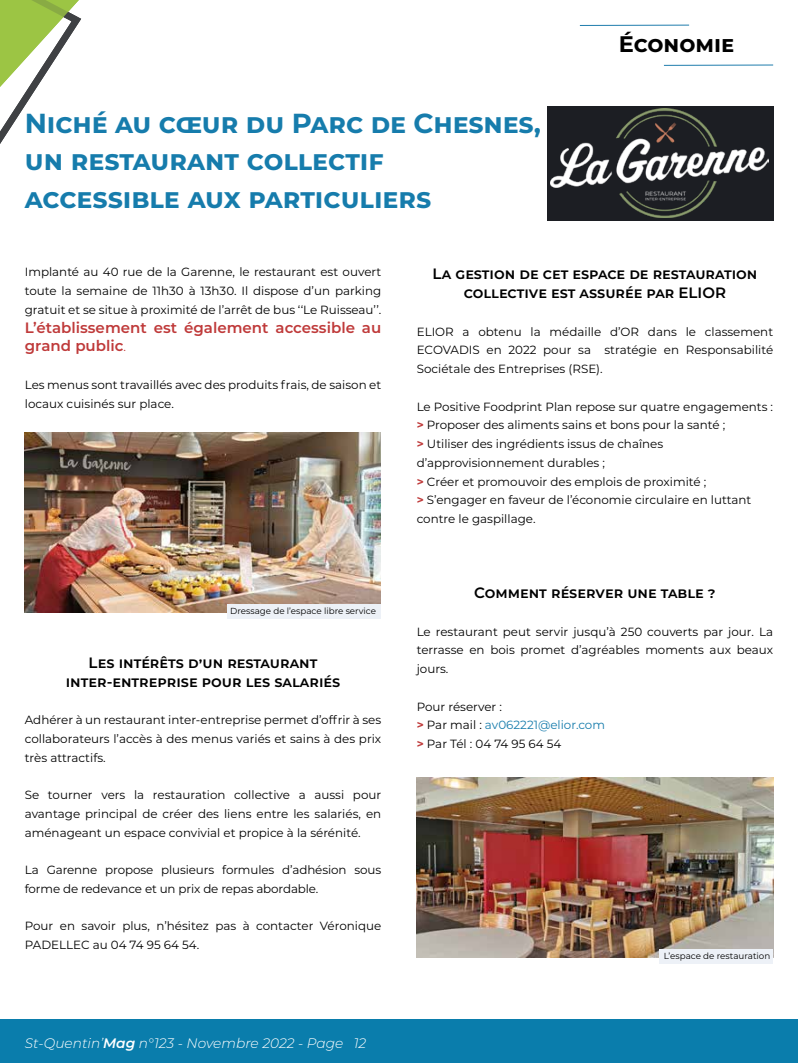
<style>
.page{position:relative;width:798px;height:1063px;background:#fff}
.page>*{position:absolute;margin:0;border:0;box-sizing:border-box;transform-origin:0 0}
.t1{font:700 27.5px/37.5px "Montserrat";color:#167cac}
.t2{font:700 22.5px "Montserrat";color:#000}
.t3{font:600 15px/18.8px "Montserrat";color:#000;text-align:center}
.t4{font:600 15px/18.8px "Montserrat";color:#bf3a3a}
.t5{font:italic 300 13.75px "Montserrat";color:#fff}
.t6{font:11.88px/18.8px "Montserrat";color:#000;text-align:justify}
.t7{font:8.75px "Montserrat";color:#000}
.s1{font-weight:400;font-size:11.88px}
.s2{font-weight:600}
.s3{font-weight:700;color:#bf3a3a}
.s4{color:#167cac}
</style>
<div class="page">
<div style="left:0;top:1020px;width:797px;height:43px;background:#0a7dac"></div>
<hr style="left:579px;top:25px;width:109px;height:1px;background:#1e7cac">
<hr style="left:663px;top:65px;width:109px;height:1px;background:#1e7cac">
<svg style="left:0;top:0;width:82px;height:144px"></svg>
<div style="left:546px;top:106px;width:226px;height:115px;background:#1c1e23"></div>
<img style="left:550px;top:109px;width:218px;height:109px">
<img style="left:25px;top:433px;width:355px;height:180px">
<div style="left:226px;top:604px;width:154px;height:14px;background:#edf1f7"></div>
<img style="left:416px;top:778px;width:356px;height:179px">
<div style="left:659px;top:950px;width:113px;height:14px;background:#edf1f7"></div>
<h1 class="t1" style="left:25px;top:103px;width:517px">Niché au cœur du Parc de Chesnes, un restaurant collectif accessible aux particuliers</h1>
<h2 class="t2" style="left:618px;top:28px;width:117px">Économie</h2>
<p class="t6" style="left:25px;top:262px;width:358px">Implanté au 40 rue de la Garenne, le restaurant est ouvert toute la semaine de 11h30 à 13h30. Il dispose d’un parking gratuit et se situe à proximité de l’arrêt de bus ‘‘Le Ruisseau’’.</p>
<p class="t4" style="left:25px;top:317px;width:358px">L’établissement est également accessible au grand public<span class="s1">.</span></p>
<p class="t6" style="left:25px;top:375px;width:358px">Les menus sont travaillés avec des produits frais, de saison et locaux cuisinés sur place.</p>
<p class="t7" style="left:230px;top:605px;width:147px">Dressage de l’espace libre service</p>
<p class="t3" style="left:66px;top:652px;width:276px">Les intérêts d’un restaurant inter-entreprise pour les salariés</p>
<p class="t6" style="left:25px;top:710px;width:358px">Adhérer à un restaurant inter-entreprise permet d’offrir à ses collaborateurs l’accès à des menus variés et sains à des prix très attractifs.</p>
<p class="t6" style="left:25px;top:785px;width:358px">Se tourner vers la restauration collective a aussi pour avantage principal de créer des liens entre les salariés, en aménageant un espace convivial et propice à la sérénité.</p>
<p class="t6" style="left:25px;top:860px;width:358px">La Garenne propose plusieurs formules d’adhésion sous forme de redevance et un prix de repas abordable.</p>
<p class="t6" style="left:25px;top:916px;width:358px">Pour en savoir plus, n’hésitez pas à contacter Véronique<br>PADELLEC au 04 74 95 64 54.</p>
<p class="t5" style="left:25px;top:1034px;width:343px">St-Quentin’<span class="s2">Mag</span> n°123 - Novembre 2022 - Page 12</p>
<p class="t3" style="left:432px;top:264px;width:326px">La gestion de cet espace de restauration collective est assurée par ELIOR</p>
<p class="t6" style="left:416px;top:322px;width:358px">ELIOR a obtenu la médaille d’OR dans le classement ECOVADIS en 2022 pour sa stratégie en Responsabilité Sociétale des Entreprises (RSE).</p>
<p class="t6" style="left:416px;top:397px;width:358px;text-align:left">Le Positive Foodprint Plan repose sur quatre engagements : <span class="s3">&gt;</span> Proposer des aliments sains et bons pour la santé ;<br><span class="s3">&gt;</span> Utiliser des ingrédients issus de chaînes d’approvisionnement durables ;<br><span class="s3">&gt;</span> Créer et promouvoir des emplois de proximité ;<br><span class="s3">&gt;</span> S’engager en faveur de l’économie circulaire en luttant contre le gaspillage.</p>
<p class="t3" style="left:474px;top:583px;width:243px">Comment réserver une table ?</p>
<p class="t6" style="left:416px;top:622px;width:358px">Le restaurant peut servir jusqu’à 250 couverts par jour. La terrasse en bois promet d’agréables moments aux beaux jours.</p>
<p class="t6" style="left:416px;top:697px;width:190px;text-align:left">Pour réserver :<br><span class="s3">&gt;</span> Par mail : <span class="s4">av062221@elior.com </span><span class="s3">&gt;</span> Par Tél : 04 74 95 64 54</p>
<p class="t7" style="left:663px;top:950px;width:108px">L’espace de restauration</p>
</div>
